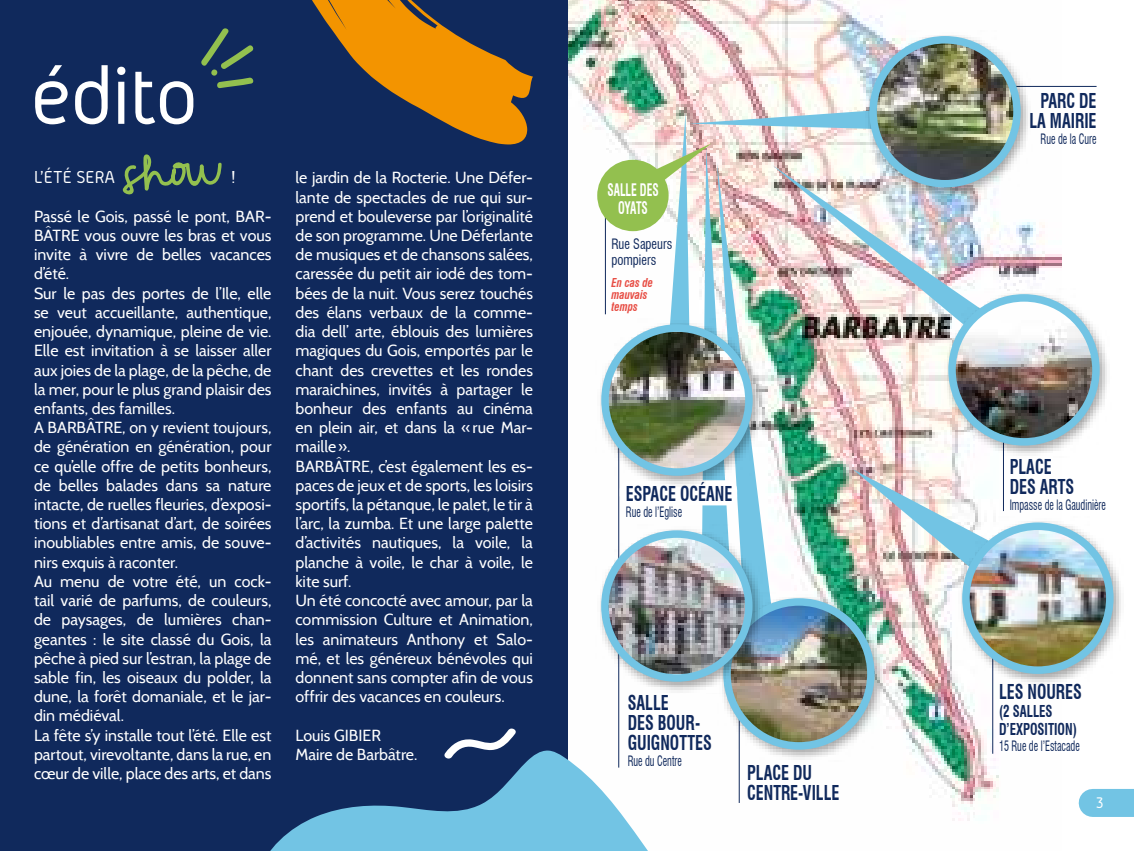
<style>
.page{position:relative;width:1134px;height:851px;background:#fff}
.page>*{position:absolute;margin:0;border:0;box-sizing:border-box;transform-origin:0 0}
.t1{font:88px "Gidolinya";color:#fff}
.t2{font:700 condensed 20px/20px "Swiss 721 BT";color:#10295c;scale:.8 1}
.t3{font:18px "Gidolinya";color:#fff}
.t4{font:700 condensed 16.8px/18.2px "Swiss 721 BT";color:#fff;text-align:center;scale:.68 1}
.t5{font:16px/19.2px "Cabin";color:#fff}
.t6{font:700 condensed 16px/18px "Swiss 721 BT";color:#10295c;scale:.8 1}
.t7{font:16px "Gidolinya";color:#fff}
.t8{font:condensed 14px "Swiss 721 BT";color:#10295c;scale:.72 1}
.t9{font:condensed 14px/16px "Swiss 721 BT";color:#10295c;scale:.9 1}
.t10{font:italic 700 condensed 12px/12px "Swiss 721 BT";color:#e74d44;scale:.9 1}
</style>
<div class="page">
<img style="left:567px;top:0;width:494px;height:821px">
<div style="left:1093px;top:788px;width:41px;height:28px;background:#72c4e4"></div>
<div style="left:0;top:0;width:567px;height:850px;background:#10295c"></div>
<hr style="left:992px;top:638px;width:1px;height:115px;background:#10295c">
<hr style="left:1000px;top:86px;width:96px;height:1px;background:#10295c">
<hr style="left:605px;top:180px;width:1px;height:134px;background:#10295c">
<hr style="left:618px;top:434px;width:1px;height:333px;background:#10295c">
<svg style="left:1004px;top:199px;width:14px;height:89px"></svg>
<div style="left:597px;top:160px;width:72px;height:71px;background:#93c04f;border-radius:50%"></div>
<div style="left:863px;top:30px;width:170px;height:169px;background:#000;opacity:.35"></div>
<img style="left:873px;top:43px;width:144px;height:141px">
<div style="left:869px;top:36px;width:152px;height:151px;border:8px solid #72c4e4;border-radius:50%"></div>
<div style="left:956px;top:516px;width:169px;height:169px;background:#000;opacity:.35"></div>
<img style="left:966px;top:528px;width:144px;height:142px">
<div style="left:962px;top:522px;width:151px;height:151px;border:8px solid #72c4e4;border-radius:50%"></div>
<svg style="left:201px;top:28px;width:53px;height:61px"></svg>
<svg style="left:271px;top:750px;width:506px;height:100px"></svg>
<svg style="left:122px;top:154px;width:100px;height:41px"></svg>
<svg style="left:442px;top:728px;width:76px;height:32px"></svg>
<svg style="left:312px;top:0;width:221px;height:144px"></svg>
<hr style="left:739px;top:666px;width:1px;height:136px;background:#10295c">
<div style="left:717px;top:592px;width:169px;height:169px;background:#000;opacity:.35"></div>
<img style="left:727px;top:631px;width:144px;height:112px">
<div style="left:723px;top:598px;width:152px;height:151px;border:8px solid #72c4e4;border-radius:50%"></div>
<div style="left:942px;top:288px;width:169px;height:169px;background:#000;opacity:.35"></div>
<img style="left:952px;top:298px;width:144px;height:144px;border-radius:72px">
<div style="left:948px;top:294px;width:152px;height:151px;border:8px solid #72c4e4;border-radius:50%"></div>
<img style="left:636px;top:108px;width:368px;height:523px">
<div style="left:595px;top:524px;width:169px;height:169px;background:#000;opacity:.35"></div>
<img style="left:605px;top:534px;width:144px;height:139px">
<div style="left:601px;top:530px;width:151px;height:151px;border:8px solid #72c4e4;border-radius:50%"></div>
<div style="left:620px;top:480px;width:117px;height:25px;background:#fff;border-radius:10px"></div>
<div style="left:595px;top:318px;width:169px;height:169px;background:#000;opacity:.35"></div>
<img style="left:605px;top:332px;width:144px;height:140px">
<div style="left:601px;top:324px;width:152px;height:151px;border:8px solid #72c4e4;border-radius:50%"></div>
<h1 class="t1" style="left:31px;top:46px;width:168px">édito</h1>
<p class="t3" style="left:34px;top:167px;width:83px">L’ÉTÉ SERA</p>
<p class="t5" style="left:231px;top:168px;width:5px">!</p>
<p class="t5" style="left:34px;top:206px;width:239px">Passé le Gois, passé le pont, BAR-<br>BÂTRE vous ouvre les bras et vous invite à vivre de belles vacances d’été.<br>Sur le pas des portes de l’Ile, elle se veut accueillante, authentique, enjouée, dynamique, pleine de vie.<br>Elle est invitation à se laisser aller aux joies de la plage, de la pêche, de la mer, pour le plus grand plaisir des enfants, des familles.<br>A BARBÂTRE, on y revient toujours, de génération en génération, pour ce qu’elle offre de petits bonheurs, de belles balades dans sa nature intacte, de ruelles fleuries, d’exposi&shy;tions et d’artisanat d’art, de soirées inoubliables entre amis, de souve&shy;nirs exquis à raconter.<br>Au menu de votre été, un cock&shy;tail varié de parfums, de couleurs, de paysages, de lumières chan&shy;geantes : le site classé du Gois, la pêche à pied sur l’estran, la plage de sable fin, les oiseaux du polder, la dune, la forêt domaniale, et le jar&shy;din médiéval.<br>La fête s’y installe tout l’été. Elle est partout, virevoltante, dans la rue, en cœur de ville, place des arts, et dans</p>
<p class="t5" style="left:295px;top:168px;width:239px">le jardin de la Rocterie. Une Défer&shy;lante de spectacles de rue qui sur&shy;prend et bouleverse par l’originalité de son programme. Une Déferlante de musiques et de chansons salées, caressée du petit air iodé des tom&shy;bées de la nuit. Vous serez touchés des élans verbaux de la comme&shy;dia dell’ arte, éblouis des lumières magiques du Gois, emportés par le chant des crevettes et les rondes maraichines, invités à partager le bonheur des enfants au cinéma en plein air, et dans la «rue Mar&shy;maille».<br>BARBÂTRE, c’est également les es&shy;paces de jeux et de sports, les loisirs sportifs, la pétanque, le palet, le tir à l’arc, la zumba. Et une large palette d’activités nautiques, la voile, la planche à voile, le char à voile, le kite surf.<br>Un été concocté avec amour, par la commission Culture et Animation, les animateurs Anthony et Salo&shy;mé, et les généreux bénévoles qui donnent sans compter afin de vous offrir des vacances en couleurs.</p>
<p class="t5" style="left:295px;top:725px;width:123px">Louis GIBIER<br>Maire de Barbâtre.</p>
<p class="t4" style="left:607px;top:181px;width:77px">SALLE DES<br>OYATS</p>
<p class="t9" style="left:611px;top:236px;width:69px">Rue Sapeurs pompiers</p>
<p class="t10" style="left:611px;top:277px;width:48px">En cas de mauvais temps</p>
<p class="t2" style="left:626px;top:483px;width:135px">ESPACE OCÉANE</p>
<p class="t8" style="left:626px;top:503px;width:80px">Rue de l’Eglise</p>
<p class="t2" style="left:628px;top:692px;width:107px">SALLE<br>DES BOUR-<br>GUIGNOTTES</p>
<p class="t8" style="left:628px;top:752px;width:77px">Rue du Centre</p>
<p class="t2" style="left:747px;top:762px;width:117px">PLACE DU<br>CENTRE-VILLE</p>
<p class="t2" style="left:1029px;top:91px;width:85px;text-align:center">PARC DE<br>LA MAIRIE</p>
<p class="t8" style="left:1041px;top:131px;width:79px">Rue de la Cure</p>
<p class="t2" style="left:1010px;top:456px;width:82px">PLACE<br>DES ARTS</p>
<p class="t8" style="left:1010px;top:496px;width:135px">Impasse de la Gaudinière</p>
<p class="t2" style="left:999px;top:681px;width:105px">LES NOURES</p>
<p class="t6" style="left:999px;top:702px;width:99px">(2 SALLES<br>D’EXPOSITION)</p>
<p class="t8" style="left:999px;top:737px;width:114px">15 Rue de l’Estacade</p>
<p class="t7" style="left:1096px;top:793px;width:9px">3</p>
</div>
